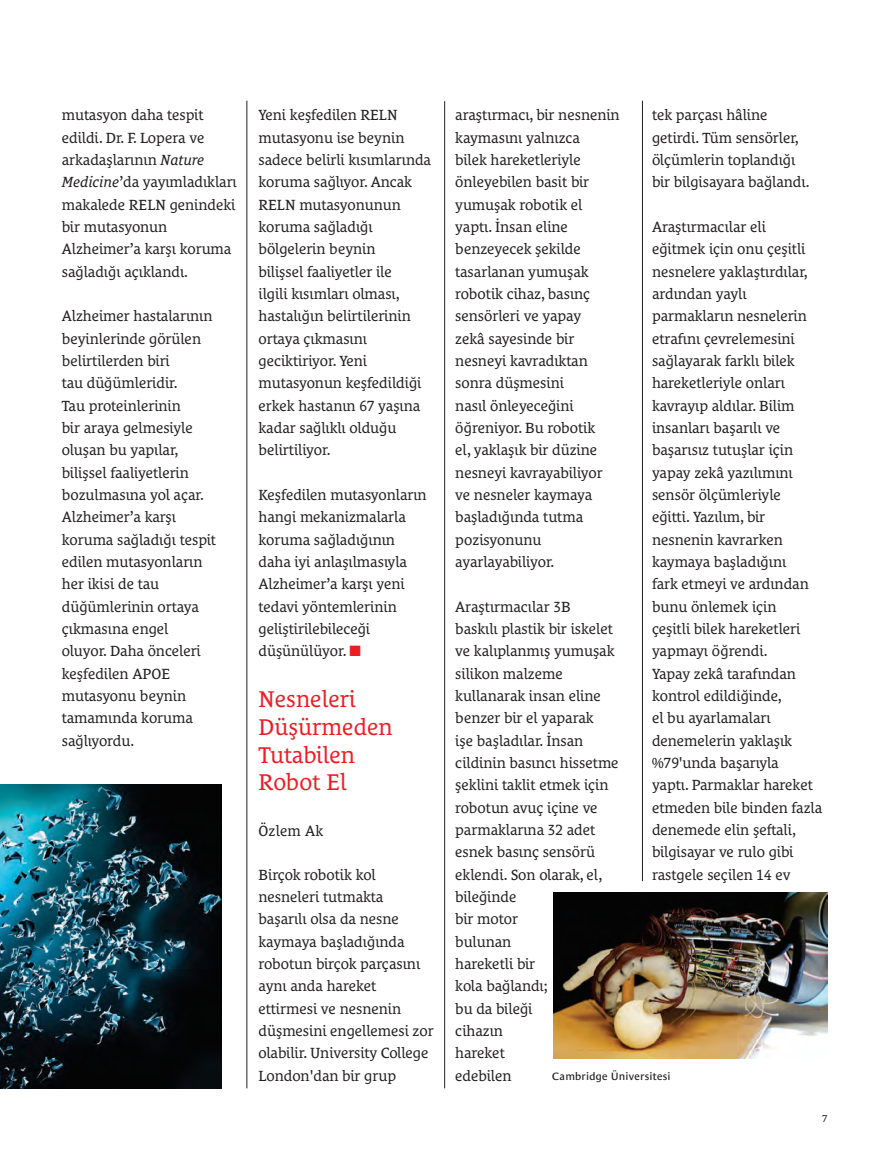
<style>
.page{position:relative;width:890px;height:1168px;background:#fff}
.page>*{position:absolute;margin:0;border:0;box-sizing:border-box;transform-origin:0 0}
.t1{font:23.25px/27.9px "Le Monde Courrier Pro";color:#ee1d23}
.t2{font:15px/22.4px "Le Monde Courrier Pro";letter-spacing:-.005em;color:#231f20}
.t3{font:10.8px "Le Monde Sans Pro";letter-spacing:.02em;color:#231f20}
.t4{font:10.35px "Le Monde Courrier Pro";color:#231f20}
.s1{font-style:italic}
</style>
<div class="page">
<hr style="left:444px;top:101px;width:1px;height:987px;background:#231f20">
<hr style="left:247px;top:101px;width:1px;height:987px;background:#231f20">
<hr style="left:642px;top:101px;width:1px;height:780px;background:#231f20">
<img style="left:0;top:784px;width:222px;height:304px">
<img style="left:553px;top:892px;width:274px;height:166px">
<p class="t2" style="left:62px;top:105px;width:176px">mutasyon daha tespit edildi. Dr. F. Lopera ve arkadaşlarının <span class="s1">Nature<br>Medicine</span>’da yayımladıkları makalede RELN genindeki bir mutasyonun<br>Alzheimer’a karşı koruma sağladığı açıklandı.</p>
<p class="t2" style="left:62px;top:306px;width:156px">Alzheimer hastalarının beyinlerinde görülen belirtilerden biri<br>tau düğümleridir.<br>Tau proteinlerinin<br>bir araya gelmesiyle oluşan bu yapılar, bilişsel faaliyetlerin bozulmasına yol açar.<br>Alzheimer’a karşı koruma sağladığı tespit edilen mutasyonların her ikisi de tau düğümlerinin ortaya çıkmasına engel oluyor. Daha önceleri keşfedilen APOE mutasyonu beynin tamamında koruma sağlıyordu.</p>
<p class="t2" style="left:258px;top:105px;width:174px">Yeni keşfedilen RELN mutasyonu ise beynin sadece belirli kısımlarında koruma sağlıyor. Ancak<br>RELN mutasyonunun koruma sağladığı bölgelerin beynin<br>bilişsel faaliyetler ile<br>ilgili kısımları olması, hastalığın belirtilerinin ortaya çıkmasını geciktiriyor. Yeni mutasyonun keşfedildiği erkek hastanın 67 yaşına kadar sağlıklı olduğu belirtiliyor.</p>
<p class="t2" style="left:258px;top:484px;width:170px">Keşfedilen mutasyonların hangi mekanizmalarla koruma sağladığının daha iyi anlaşılmasıyla<br>Alzheimer’a karşı yeni tedavi yöntemlerinin geliştirilebileceği düşünülüyor.</p>
<h1 class="t1" style="left:258px;top:686px;width:136px">Nesneleri<br>Düşürmeden<br>Tutabilen<br>Robot El</h1>
<p class="t2" style="left:258px;top:820px;width:66px">Özlem Ak</p>
<p class="t2" style="left:258px;top:864px;width:177px">Birçok robotik kol nesneleri tutmakta başarılı olsa da nesne kaymaya başladığında robotun birçok parçasını aynı anda hareket ettirmesi ve nesnenin düşmesini engellemesi zor olabilir. University College<br>London'dan bir grup</p>
<p class="t2" style="left:652px;top:105px;width:159px">tek parçası hâline getirdi. Tüm sensörler, ölçümlerin toplandığı bir bilgisayara bağlandı.</p>
<p class="t2" style="left:652px;top:216px;width:172px">Araştırmacılar eli eğitmek için onu çeşitli nesnelere yaklaştırdılar, ardından yaylı parmakların nesnelerin etrafını çevrelemesini sağlayarak farklı bilek hareketleriyle onları kavrayıp aldılar. Bilim insanları başarılı ve başarısız tutuşlar için yapay zekâ yazılımını sensör ölçümleriyle eğitti. Yazılım, bir nesnenin kavrarken kaymaya başladığını<br>fark etmeyi ve ardından bunu önlemek için<br>çeşitli bilek hareketleri yapmayı öğrendi.<br>Yapay zekâ tarafından kontrol edildiğinde,<br>el bu ayarlamaları denemelerin yaklaşık %79'unda başarıyla<br>yaptı. Parmaklar hareket etmeden bile binden fazla denemede elin şeftali, bilgisayar ve rulo gibi rastgele seçilen 14 ev</p>
<p class="t2" style="left:455px;top:105px;width:166px">araştırmacı, bir nesnenin kaymasını yalnızca<br>bilek hareketleriyle önleyebilen basit bir yumuşak robotik el yaptı. İnsan eline benzeyecek şekilde tasarlanan yumuşak robotik cihaz, basınç sensörleri ve yapay<br>zekâ sayesinde bir nesneyi kavradıktan sonra düşmesini<br>nasıl önleyeceğini öğreniyor. Bu robotik<br>el, yaklaşık bir düzine nesneyi kavrayabiliyor ve nesneler kaymaya başladığında tutma pozisyonunu ayarlayabiliyor.</p>
<p class="t2" style="left:455px;top:596px;width:165px">Araştırmacılar 3B<br>baskılı plastik bir iskelet ve kalıplanmış yumuşak silikon malzeme kullanarak insan eline benzer bir el yaparak<br>işe başladılar. İnsan cildinin basıncı hissetme şeklini taklit etmek için robotun avuç içine ve parmaklarına 32 adet esnek basınç sensörü eklendi. Son olarak, el, bileğinde<br>bir motor<br>bulunan<br>hareketli bir<br>kola bağlandı;<br>bu da bileği<br>cihazın<br>hareket<br>edebilen</p>
<p class="t3" style="left:552px;top:1071px;width:120px">Cambridge Üniversitesi</p>
<p class="t4" style="left:822px;top:1113px;width:7px">7</p>
</div>
